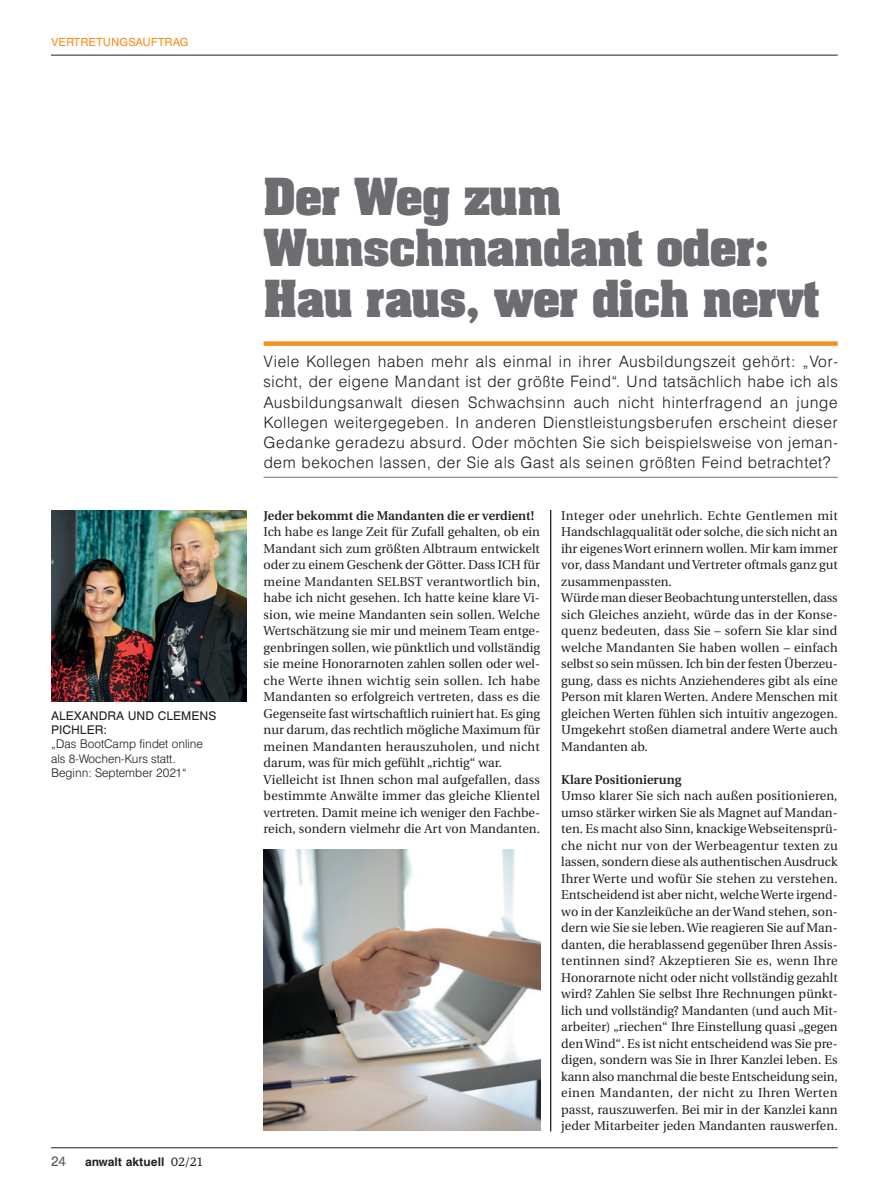
<style>
.page{position:relative;width:893px;height:1191px;background:#fff}
.page>*{position:absolute;margin:0;border:0;box-sizing:border-box;transform-origin:0 0}
.t1{font:700 43.5px/51px "Aachen";letter-spacing:-.015em;color:#6c6d70}
.t2{font:300 15.75px/20.2px "AT Triumvirate";letter-spacing:.04em;color:#231f20;text-align:justify}
.t3{font:13.5px "AT Triumvirate";color:#57585a}
.t4{font:12.75px/16.5px "Utopia";color:#231f20}
.t5{font:600 12.75px "Utopia";color:#231f20}
.t6{font:300 12px/14.2px "AT Triumvirate";color:#231f20}
.t7{font:12px/14.2px "AT Triumvirate";color:#231f20}
.t8{font:700 12px "AT Triumvirate";color:#231f20}
.t9{font:11.25px "AT Triumvirate";color:#f68f1e}
.s1{font-family:"Stone Informal";font-weight:400}
</style>
<div class="page">
<hr style="left:51px;top:1147px;width:787px;height:1px;background:#231f20">
<hr style="left:51px;top:55px;width:787px;height:1px;background:#231f20">
<img style="left:51px;top:510px;width:196px;height:192px">
<hr style="left:550px;top:510px;width:1px;height:621px;background:#231f20">
<div style="left:264px;top:341px;width:574px;height:5px;background:#f68f1e"></div>
<hr style="left:264px;top:477px;width:574px;height:1px;background:#6c6d70">
<img style="left:264px;top:849px;width:276px;height:281px">
<p class="t9" style="left:51px;top:35px;width:139px">VERTRETUNGSAUFTRAG</p>
<p class="t7" style="left:51px;top:708px;width:167px">ALEXANDRA UND CLEMENS<br>PICHLER:</p>
<p class="t6" style="left:51px;top:736px;width:154px">„Das BootCamp findet online als 8-Wochen-Kurs statt.<br>Beginn: September 2021“</p>
<p class="t3" style="left:51px;top:1152px;width:17px">24</p>
<p class="t8" style="left:85px;top:1153px;width:120px">anwalt aktuell <span class="s1">02/21</span></p>
<h1 class="t1" style="left:264px;top:170px;width:558px">Der Weg zum<br>Wunschmandant oder:<br>Hau raus, wer dich nervt</h1>
<p class="t2" style="left:264px;top:351px;width:576px">Viele Kollegen haben mehr als einmal in ihrer Ausbildungszeit gehört: „Vor&shy;sicht, der eigene Mandant ist der größte Feind“. Und tatsächlich habe ich als Ausbildungsanwalt diesen Schwachsinn auch nicht hinterfragend an junge Kollegen weitergegeben. In anderen Dienstleistungsberufen erscheint dieser Gedanke geradezu absurd. Oder möchten Sie sich beispielsweise von jeman&shy;dem bekochen lassen, der Sie als Gast als seinen größten Feind betrachtet?</p>
<p class="t5" style="left:264px;top:508px;width:272px">Jeder bekommt die Mandanten die er verdient!</p>
<p class="t4" style="left:264px;top:524px;width:278px">Ich habe es lange Zeit für Zufall gehalten, ob ein Mandant sich zum größten Albtraum entwickelt oder zu einem Geschenk der Götter. Dass ICH für meine Mandanten SELBST verantwortlich bin, habe ich nicht gesehen. Ich hatte keine klare Vi&shy;sion, wie meine Mandanten sein sollen. Welche Wertschätzung sie mir und meinem Team entge&shy;genbringen sollen, wie pünktlich und vollständig sie meine Honorarnoten zahlen sollen oder wel&shy;che Werte ihnen wichtig sein sollen. Ich habe Mandanten so erfolgreich vertreten, dass es die Gegenseite fast wirtschaftlich ruiniert hat. Es ging nur darum, das rechtlich mögliche Maximum für meinen Mandanten herauszuholen, und nicht darum, was für mich gefühlt „richtig“ war.<br>Vielleicht ist Ihnen schon mal aufgefallen, dass bestimmte Anwälte immer das gleiche Klientel vertreten. Damit meine ich weniger den Fachbe&shy;reich, sondern vielmehr die Art von Mandanten.</p>
<p class="t4" style="left:561px;top:507px;width:278px">Integer oder unehrlich. Echte Gentlemen mit Handschlagqualität oder solche, die sich nicht an ihr eigenes Wort erinnern wollen. Mir kam immer vor, dass Mandant und Vertreter oftmals ganz gut zusammenpassten.<br>Würde man dieser Beobachtung unterstellen, dass sich Gleiches anzieht, würde das in der Konse&shy;quenz bedeuten, dass Sie – sofern Sie klar sind welche Mandanten Sie haben wollen – einfach selbst so sein müssen. Ich bin der festen Überzeu&shy;gung, dass es nichts Anziehenderes gibt als eine Person mit klaren Werten. Andere Menschen mit gleichen Werten fühlen sich intuitiv angezogen.<br>Umgekehrt stoßen diametral andere Werte auch Mandanten ab.</p>
<p class="t5" style="left:561px;top:772px;width:122px">Klare Positionierung</p>
<p class="t4" style="left:561px;top:788px;width:278px;text-align:justify">Umso klarer Sie sich nach außen positionieren, umso stärker wirken Sie als Magnet auf Mandan&shy;ten. Es macht also Sinn, knackige Webseitensprü&shy;che nicht nur von der Werbeagentur texten zu lassen, sondern diese als authentischen Ausdruck Ihrer Werte und wofür Sie stehen zu verstehen.<br>Entscheidend ist aber nicht, welche Werte irgend&shy;wo in der Kanzleiküche an der Wand stehen, son&shy;dern wie Sie sie leben. Wie reagieren Sie auf Man&shy;danten, die herablassend gegenüber Ihren Assis&shy;tentinnen sind? Akzeptieren Sie es, wenn Ihre Honorarnote nicht oder nicht vollständig gezahlt wird? Zahlen Sie selbst Ihre Rechnungen pünkt&shy;lich und vollständig? Mandanten (und auch Mit&shy;arbeiter) „riechen“ Ihre Einstellung quasi „gegen den Wind“. Es ist nicht entscheidend was Sie pre&shy;digen, sondern was Sie in Ihrer Kanzlei leben. Es kann also manchmal die beste Entscheidung sein, einen Mandanten, der nicht zu Ihren Werten passt, rauszuwerfen. Bei mir in der Kanzlei kann jeder Mitarbeiter jeden Mandanten rauswerfen.</p>
</div>
